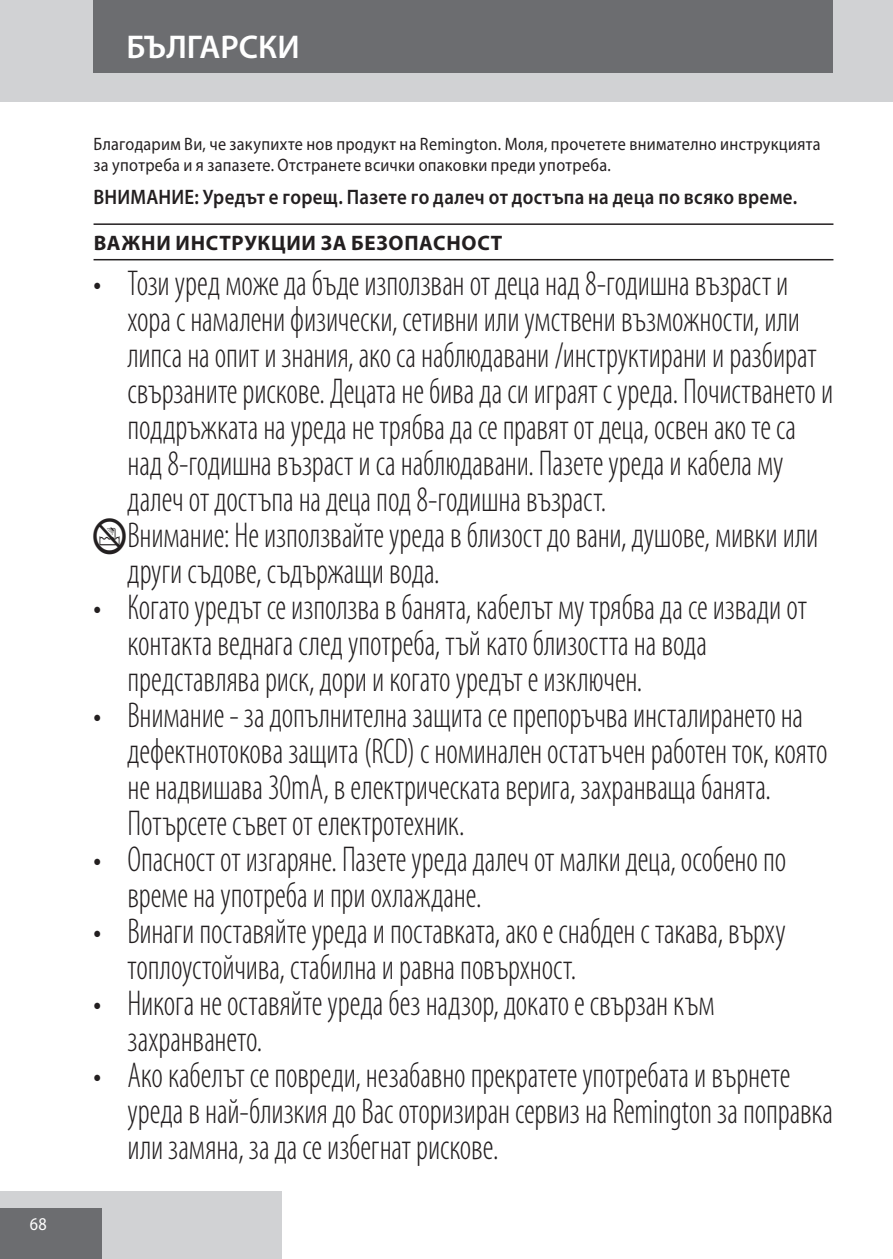
<style>
.page{position:relative;width:893px;height:1259px;background:#fff}
.page>*{position:absolute;margin:0;border:0;box-sizing:border-box;transform-origin:0 0}
.Mandatory_warnings{font:300 condensed 36px/36px "Myriad Pro";letter-spacing:-.005em;color:#231f20;scale:.9 1}
.t1{font:600 33px "Myriad Pro";color:#fff}
.t2{font:600 21px "Myriad Pro";letter-spacing:.015em;color:#231f20;scale:.9 1}
.heading{font:700 21px "Myriad Pro";letter-spacing:.035em;color:#231f20}
.default{font:18px/21.6px "Myriad Pro";letter-spacing:.02em;color:#231f20;scale:.9 1}
.t3{font:18px "Myriad Pro";color:#fff;scale:.9 1}
.s1{font-family:"Myriad IS Otext";font-weight:400;font-stretch:normal}
</style>
<div class="page">
<div style="left:0;top:0;width:893px;height:102px;background:#d1d2d4"></div>
<div style="left:0;top:1191px;width:282px;height:68px;background:#d1d2d4"></div>
<div style="left:0;top:1208px;width:102px;height:51px;background:#6c6d70"></div>
<div style="left:94px;top:0;width:739px;height:73px;background:#6c6d70"></div>
<hr style="left:94px;top:223px;width:739px;height:2px;background:#231f20">
<hr style="left:94px;top:259px;width:739px;height:1px;background:#231f20">
<p class="t3" style="left:30px;top:1212px;width:20px">68</p>
<p class="t1" style="left:126px;top:25px;width:175px">БЪЛГАРСКИ</p>
<p class="default" style="left:94px;top:132px;width:809px">Благодарим Ви, че закупихте нов продукт на Remington. Моля, прочетете внимателно инструкцията за употреба и я запазете. Отстранете всички опаковки преди употреба.</p>
<p class="t2" style="left:94px;top:183px;width:783px">ВНИМАНИЕ: Уредът е горещ. Пазете го далеч от достъпа на деца по всяко време.</p>
<p class="heading" style="left:94px;top:230px;width:410px">ВАЖНИ ИНСТРУКЦИИ ЗА БЕЗОПАСНОСТ</p>
<p class="Mandatory_warnings" style="left:128px;top:266px;width:786px;text-indent:-34px">• Този уред може да бъде използван от деца над 8-годишна възраст и хора с намалени физически, сетивни или умствени възможности, или липса на опит и знания, ако са наблюдавани /инструктирани и разбират свързаните рискове. Децата не бива да си играят с уреда. Почистването и поддръжката на уреда не трябва да се правят от деца, освен ако те са над 8-годишна възраст и са наблюдавани. Пазете уреда и кабела му далеч от достъпа на деца под 8-годишна възраст.</p>
<p class="Mandatory_warnings" style="left:128px;top:518px;width:769px;text-indent:-34px"><span class="s1">L</span>Внимание: Не използвайте уреда в близост до вани, душове, мивки или други съдове, съдържащи вода.</p>
<p class="Mandatory_warnings" style="left:128px;top:590px;width:756px;text-indent:-34px">• Когато уредът се използва в банята, кабелът му трябва да се извади от контакта веднага след употреба, тъй като близостта на вода представлява риск, дори и когато уредът е изключен.</p>
<p class="Mandatory_warnings" style="left:128px;top:698px;width:779px;text-indent:-34px">• Внимание - за допълнителна защита се препоръчва инсталирането на дефектнотокова защита (RCD) с номинален остатъчен работен ток, която не надвишава 30mA, в електрическата верига, захранваща банята.<br>Потърсете съвет от електротехник.</p>
<p class="Mandatory_warnings" style="left:128px;top:842px;width:733px;text-indent:-34px">• Опасност от изгаряне. Пазете уреда далеч от малки деца, особено по време на употреба и при охлаждане.</p>
<p class="Mandatory_warnings" style="left:128px;top:914px;width:733px;text-indent:-34px">• Винаги поставяйте уреда и поставката, ако е снабден с такава, върху топлоустойчива, стабилна и равна повърхност.</p>
<p class="Mandatory_warnings" style="left:128px;top:986px;width:654px;text-indent:-34px">• Никога не оставяйте уреда без надзор, докато е свързан към захранването.</p>
<p class="Mandatory_warnings" style="left:128px;top:1058px;width:785px;text-indent:-34px">• Ако кабелът се повреди, незабавно прекратете употребата и върнете уреда в най-близкия до Вас оторизиран сервиз на Remington за поправка или замяна, за да се избегнат рискове.</p>
</div>
